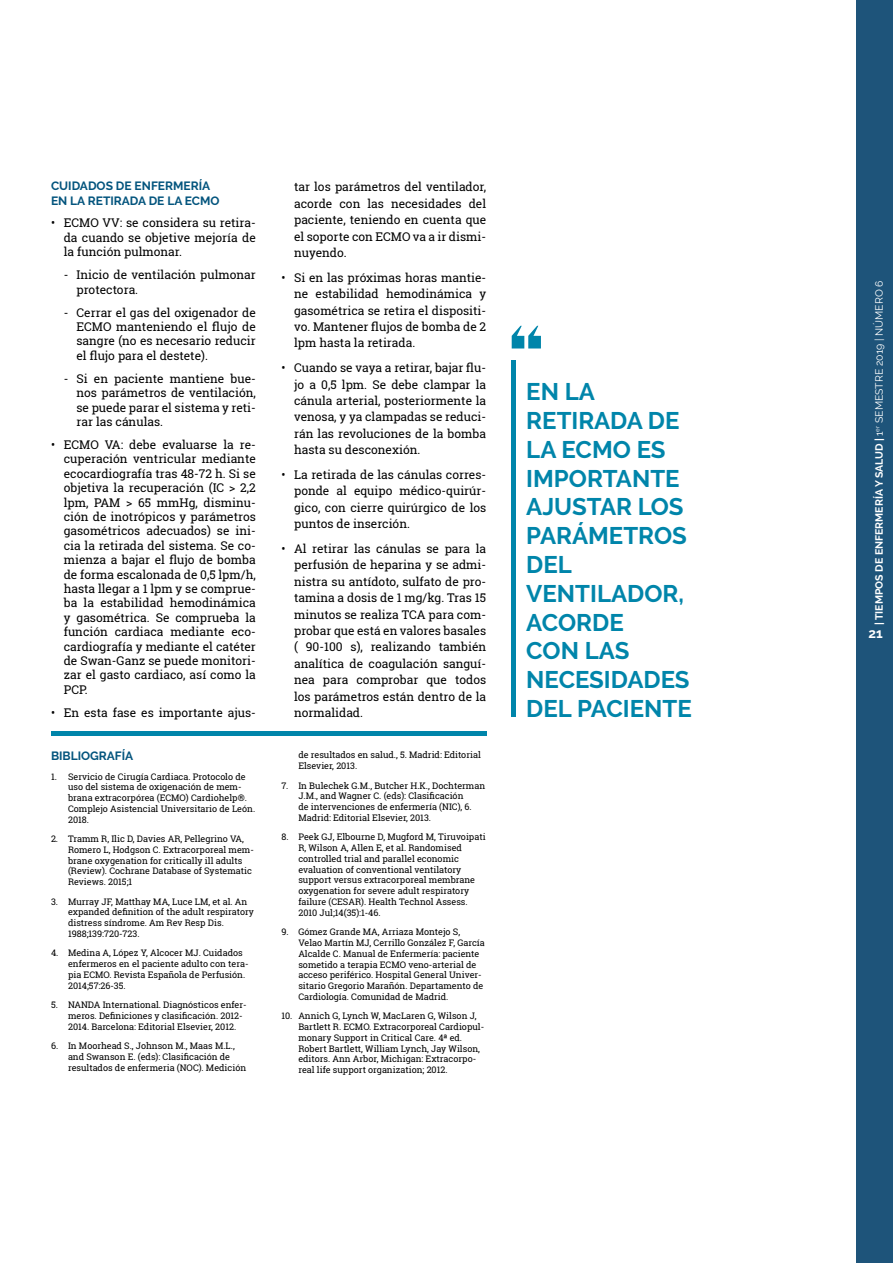
<style>
.page{position:relative;width:893px;height:1263px;background:#fff}
.page>*{position:absolute;margin:0;border:0;box-sizing:border-box;transform-origin:0 0}
.t1{font:700 24px/28.8px "Raleway";color:#0085aa}
.t2{font:700 13.5px "Raleway";color:#fff}
.t3{font:12px/14.4px "Roboto Slab";color:#000;text-align:justify}
.t4{font:700 12px/14.4px "Raleway";color:#03547d}
.t5{font:700 10.5px "Raleway";color:#fff}
.t6{font:9px/10.8px "Roboto Slab";color:#000}
.s1{font-weight:400}
</style>
<div class="page">
<div style="left:856px;top:0;width:37px;height:1263px;background:#1e547a"></div>
<hr style="left:51px;top:731px;width:435px;height:4px;background:#0085aa">
<hr style="left:512px;top:360px;width:4px;height:357px;background:#0085aa">
<svg style="left:512px;top:326px;width:29px;height:22px"></svg>
<h3 class="t4" style="left:51px;top:179px;width:170px">CUIDADOS DE ENFERMERÍA<br>EN LA RETIRADA DE LA ECMO</h3>
<h3 class="t3" style="left:64px;top:216px;width:194px;text-indent:-13px">• ECMO VV: se considera su retira&shy;da cuando se objetive mejoría de la función pulmonar.</h3>
<h3 class="t3" style="left:77px;top:267px;width:181px;text-indent:-13px">- Inicio de ventilación pulmonar protectora.</h3>
<h3 class="t3" style="left:77px;top:305px;width:181px;text-indent:-13px">- Cerrar el gas del oxigenador de ECMO manteniendo el flujo de sangre (no es necesario reducir el flujo para el destete).</h3>
<h3 class="t3" style="left:77px;top:371px;width:181px;text-indent:-13px">- Si en paciente mantiene bue&shy;nos parámetros de ventilación, se puede parar el sistema y reti&shy;rar las cánulas.</h3>
<p class="t3" style="left:64px;top:437px;width:194px;text-indent:-13px">• ECMO VA: debe evaluarse la re&shy;cuperación ventricular mediante ecocardiografía tras 48-72 h. Si se objetiva la recuperación (IC &gt; 2,2 lpm, PAM &gt; 65 mmHg, disminu&shy;ción de inotrópicos y parámetros gasométricos adecuados) se ini&shy;cia la retirada del sistema. Se co&shy;mienza a bajar el flujo de bomba de forma escalonada de 0,5 lpm/h, hasta llegar a 1 lpm y se comprue&shy;ba la estabilidad hemodinámica y gasométrica. Se comprueba la función cardiaca mediante eco&shy;cardiografía y mediante el catéter de Swan-Ganz se puede monitori&shy;zar el gasto cardiaco, así como la PCP.</p>
<h3 class="t3" style="left:51px;top:705px;width:206px">• En esta fase es importante ajus-</h3>
<h3 class="t4" style="left:51px;top:749px;width:84px">BIBLIOGRAFÍA</h3>
<p class="t6" style="left:68px;top:771px;width:189px;text-indent:-17px">1. Servicio de Cirugía Cardiaca. Protocolo de uso del sistema de oxigenación de mem&shy;brana extracorpórea (ECMO) Cardiohelp®.<br>Complejo Asistencial Universitario de León.<br>2018.</p>
<p class="t6" style="left:68px;top:833px;width:187px;text-indent:-17px">2. Tramm R, Ilic D, Davies AR, Pellegrino VA, Romero L, Hodgson C. Extracorporeal mem&shy;brane oxygenation for critically ill adults (Review). Cochrane Database of Systematic Reviews. 2015;1</p>
<p class="t6" style="left:68px;top:896px;width:187px;text-indent:-17px">3. Murray JF, Matthay MA, Luce LM, et al. An expanded definition of the adult respiratory distress síndrome. Am Rev Resp Dis.<br>1988;139:720-723.</p>
<p class="t6" style="left:68px;top:947px;width:182px;text-indent:-17px">4. Medina A, López Y, Alcocer MJ. Cuidados enfermeros en el paciente adulto con tera&shy;pia ECMO. Revista Española de Perfusión.<br>2014;57:26-35.</p>
<p class="t6" style="left:68px;top:999px;width:180px;text-indent:-17px">5. NANDA International. Diagnósticos enfer&shy;meros. Definiciones y clasificación. 2012-<br>2014. Barcelona: Editorial Elsevier, 2012.</p>
<p class="t6" style="left:68px;top:1040px;width:180px;text-indent:-17px">6. In Moorhead S., Johnson M., Maas M.L., and Swanson E. (eds): Clasificación de resultados de enfermeria (NOC). Medición</p>
<h3 class="t3" style="left:294px;top:179px;width:194px;line-height:16.4px">tar los parámetros del ventilador, acorde con las necesidades del paciente, teniendo en cuenta que el soporte con ECMO va a ir dismi&shy;nuyendo.</h3>
<h3 class="t3" style="left:294px;top:269px;width:194px;line-height:16.4px;text-indent:-13px">• Si en las próximas horas mantie&shy;ne estabilidad hemodinámica y gasométrica se retira el dispositi&shy;vo. Mantener flujos de bomba de 2 lpm hasta la retirada.</h3>
<h3 class="t3" style="left:294px;top:359px;width:194px;line-height:16.4px;text-indent:-13px">• Cuando se vaya a retirar, bajar flu&shy;jo a 0,5 lpm. Se debe clampar la cánula arterial, posteriormente la venosa, y ya clampadas se reduci&shy;rán las revoluciones de la bomba hasta su desconexión.</h3>
<h3 class="t3" style="left:294px;top:466px;width:194px;line-height:16.4px;text-indent:-13px">• La retirada de las cánulas corres&shy;ponde al equipo médico-quirúr&shy;gico, con cierre quirúrgico de los puntos de inserción.</h3>
<p class="t3" style="left:294px;top:540px;width:194px;line-height:16.4px;text-indent:-13px">• Al retirar las cánulas se para la perfusión de heparina y se admi&shy;nistra su antídoto, sulfato de pro&shy;tamina a dosis de 1 mg/kg. Tras 15 minutos se realiza TCA para com&shy;probar que está en valores basales ( 90-100 s), realizando también analítica de coagulación sanguí&shy;nea para comprobar que todos los parámetros están dentro de la normalidad.</p>
<p class="t6" style="left:298px;top:749px;width:184px">de resultados en salud., 5. Madrid: Editorial<br>Elsevier, 2013.</p>
<p class="t6" style="left:298px;top:780px;width:188px;text-indent:-17px">7. In Bulechek G.M., Butcher H.K., Dochterman J.M., and Wagner C. (eds): Clasificación<br>de intervenciones de enfermería (NIC), 6.<br>Madrid: Editorial Elsevier, 2013.</p>
<p class="t6" style="left:298px;top:831px;width:189px;text-indent:-17px">8. Peek GJ, Elbourne D, Mugford M, Tiruvoipati R, Wilson A, Allen E, et al. Randomised controlled trial and parallel economic evaluation of conventional ventilatory support versus extracorporeal membrane oxygenation for severe adult respiratory failure (CESAR). Health Technol Assess.<br>2010 Jul;14(35):1-46.</p>
<p class="t6" style="left:298px;top:926px;width:188px;text-indent:-17px">9. Gómez Grande MA, Arriaza Montejo S, Velao Martín MJ, Cerrillo González F, García Alcalde C. Manual de Enfermería: paciente sometido a terapia ECMO veno-arterial de acceso periférico. Hospital General Univer&shy;sitario Gregorio Marañón. Departamento de Cardiología. Comunidad de Madrid.</p>
<p class="t6" style="left:298px;top:1010px;width:187px;text-indent:-17px">10. Annich G, Lynch W, MacLaren G, Wilson J, Bartlett R. ECMO. Extracorporeal Cardiopul&shy;monary Support in Critical Care. 4ª ed.<br>Robert Bartlett, William Lynch, Jay Wilson, editors. Ann Arbor, Michigan: Extracorpo&shy;real life support organization; 2012.</p>
<h1 class="t1" style="left:526px;top:377px;width:167px">EN LA<br>RETIRADA DE<br>LA ECMO ES<br>IMPORTANTE<br>AJUSTAR LOS<br>PARÁMETROS<br>DEL<br>VENTILADOR,<br>ACORDE<br>CON LAS<br>NECESIDADES<br>DEL PACIENTE</h1>
<p class="t5" style="left:873px;top:625px;width:346px;rotate:-90deg">| TIEMPOS DE ENFERMERÍA Y SALUD | <span class="s1">1</span><sup>er</sup> <span class="s1">SEMESTRE 2019 | NÚMERO 6</span></p>
<h2 class="t2" style="left:869px;top:625px;width:16px">21</h2>
</div>
